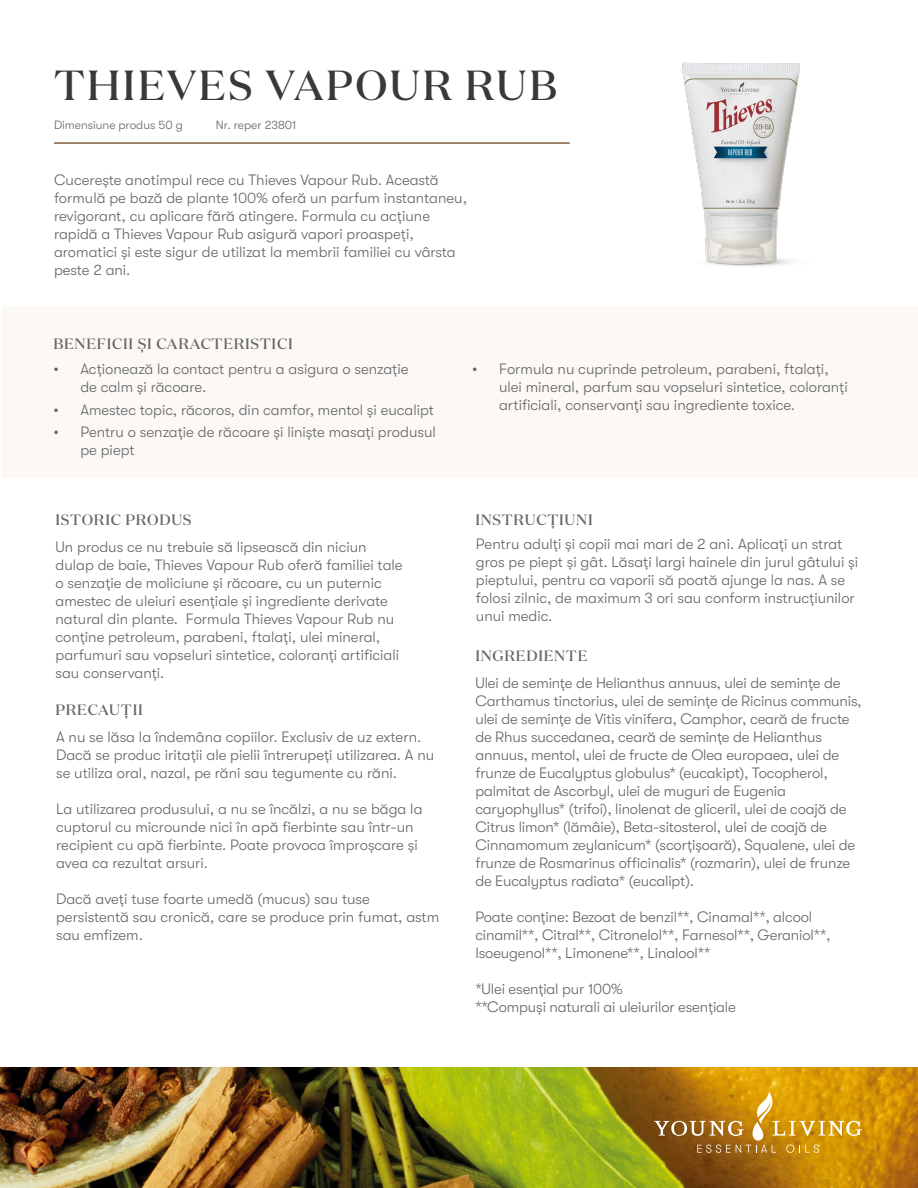
<style>
.page{position:relative;width:918px;height:1188px;background:#fff}
.page>*{position:absolute;margin:0;border:0;box-sizing:border-box;transform-origin:0 0}
.t1{font:500 42px "Domaine Display";letter-spacing:.05em;color:#3c3835}
.Bullets{font:300 15px/18px "GT Walsheim Pro";color:#63656a}
.t2{font:500 15px "Domaine Display";letter-spacing:.05em;color:#63656a}
.t3{font:300 12px "GT Walsheim Pro";color:#63656a}
</style>
<div class="page">
<div style="left:2px;top:307px;width:916px;height:171px;background:#fcf8f4"></div>
<img style="left:0;top:1067px;width:918px;height:121px">
<svg style="left:654px;top:1092px;width:208px;height:61px;background:#bf8921"></svg>
<hr style="left:54px;top:142px;width:516px;height:2px;background:#80623b">
<img style="left:681px;top:62px;width:119px;height:204px">
<p class="t1" style="left:54px;top:59px;width:505px">THIEVES VAPOUR RUB</p>
<p class="t3" style="left:54px;top:118px;width:130px">Dimensiune produs 50 g</p>
<p class="t3" style="left:216px;top:118px;width:82px">Nr. reper 23801</p>
<p class="Bullets" style="left:54px;top:171px;width:415px">Cucerește anotimpul rece cu Thieves Vapour Rub. Această formulă pe bază de plante 100% oferă un parfum instantaneu, revigorant, cu aplicare fără atingere. Formula cu acțiune rapidă a Thieves Vapour Rub asigură vapori proaspeți, aromatici și este sigur de utilizat la membrii familiei cu vârsta peste 2 ani.</p>
<p class="t2" style="left:53px;top:334px;width:241px">BENEFICII ȘI CARACTERISTICI</p>
<p class="Bullets" style="left:80px;top:360px;width:330px;text-indent:-27px">• Acționează la contact pentru a asigura o senzație de calm și răcoare.</p>
<p class="Bullets" style="left:53px;top:401px;width:382px">• Amestec topic, răcoros, din camfor, mentol și eucalipt</p>
<p class="Bullets" style="left:80px;top:423px;width:357px;text-indent:-27px">• Pentru o senzație de răcoare și liniște masați produsul pe piept</p>
<p class="t2" style="left:56px;top:510px;width:138px">ISTORIC PRODUS</p>
<p class="Bullets" style="left:56px;top:538px;width:349px">Un produs ce nu trebuie să lipsească din niciun dulap de baie, Thieves Vapour Rub oferă familiei tale o senzație de moliciune și răcoare, cu un puternic amestec de uleiuri esențiale și ingrediente derivate natural din plante. Formula Thieves Vapour Rub nu conține petroleum, parabeni, ftalați, ulei mineral, parfumuri sau vopseluri sintetice, coloranți artificiali sau conservanți.</p>
<p class="t2" style="left:56px;top:700px;width:89px">PRECAUȚII</p>
<p class="Bullets" style="left:56px;top:728px;width:380px">A nu se lăsa la îndemâna copiilor. Exclusiv de uz extern.<br>Dacă se produc iritații ale pielii întrerupeți utilizarea. A nu se utiliza oral, nazal, pe răni sau tegumente cu răni.</p>
<p class="Bullets" style="left:56px;top:800px;width:368px">La utilizarea produsului, a nu se încălzi, a nu se băga la cuptorul cu microunde nici în apă fierbinte sau într-un recipient cu apă fierbinte. Poate provoca împroșcare și avea ca rezultat arsuri.</p>
<p class="Bullets" style="left:56px;top:890px;width:385px">Dacă aveți tuse foarte umedă (mucus) sau tuse persistentă sau cronică, care se produce prin fumat, astm sau emfizem.</p>
<p class="Bullets" style="left:499px;top:360px;width:350px;text-indent:-27px">• Formula nu cuprinde petroleum, parabeni, ftalați, ulei mineral, parfum sau vopseluri sintetice, coloranți artificiali, conservanți sau ingrediente toxice.</p>
<p class="t2" style="left:475px;top:510px;width:119px">INSTRUCȚIUNI</p>
<p class="Bullets" style="left:476px;top:535px;width:384px">Pentru adulți și copii mai mari de 2 ani. Aplicați un strat gros pe piept și gât. Lăsați largi hainele din jurul gâtului și pieptului, pentru ca vaporii să poată ajunge la nas. A se folosi zilnic, de maximum 3 ori sau conform instrucțiunilor unui medic.</p>
<p class="t2" style="left:475px;top:646px;width:114px">INGREDIENTE</p>
<p class="Bullets" style="left:475px;top:674px;width:388px">Ulei de semințe de Helianthus annuus, ulei de semințe de Carthamus tinctorius, ulei de semințe de Ricinus communis, ulei de semințe de Vitis vinifera, Camphor, ceară de fructe de Rhus succedanea, ceară de semințe de Helianthus annuus, mentol, ulei de fructe de Olea europaea, ulei de frunze de Eucalyptus globulus* (eucakipt), Tocopherol, palmitat de Ascorbyl, ulei de muguri de Eugenia caryophyllus* (trifoi), linolenat de gliceril, ulei de coajă de Citrus limon* (lămâie), Beta-sitosterol, ulei de coajă de Cinnamomum zeylanicum* (scorțișoară), Squalene, ulei de frunze de Rosmarinus officinalis* (rozmarin), ulei de frunze de Eucalyptus radiata* (eucalipt).</p>
<p class="Bullets" style="left:475px;top:908px;width:357px">Poate conține: Bezoat de benzil**, Cinamal**, alcool cinamil**, Citral**, Citronelol**, Farnesol**, Geraniol**,<br>Isoeugenol**, Limonene**, Linalool**</p>
<p class="Bullets" style="left:475px;top:980px;width:149px">*Ulei esențial pur 100%</p>
<p class="Bullets" style="left:475px;top:998px;width:262px">**Compuși naturali ai uleiurilor esențiale</p>
</div>
